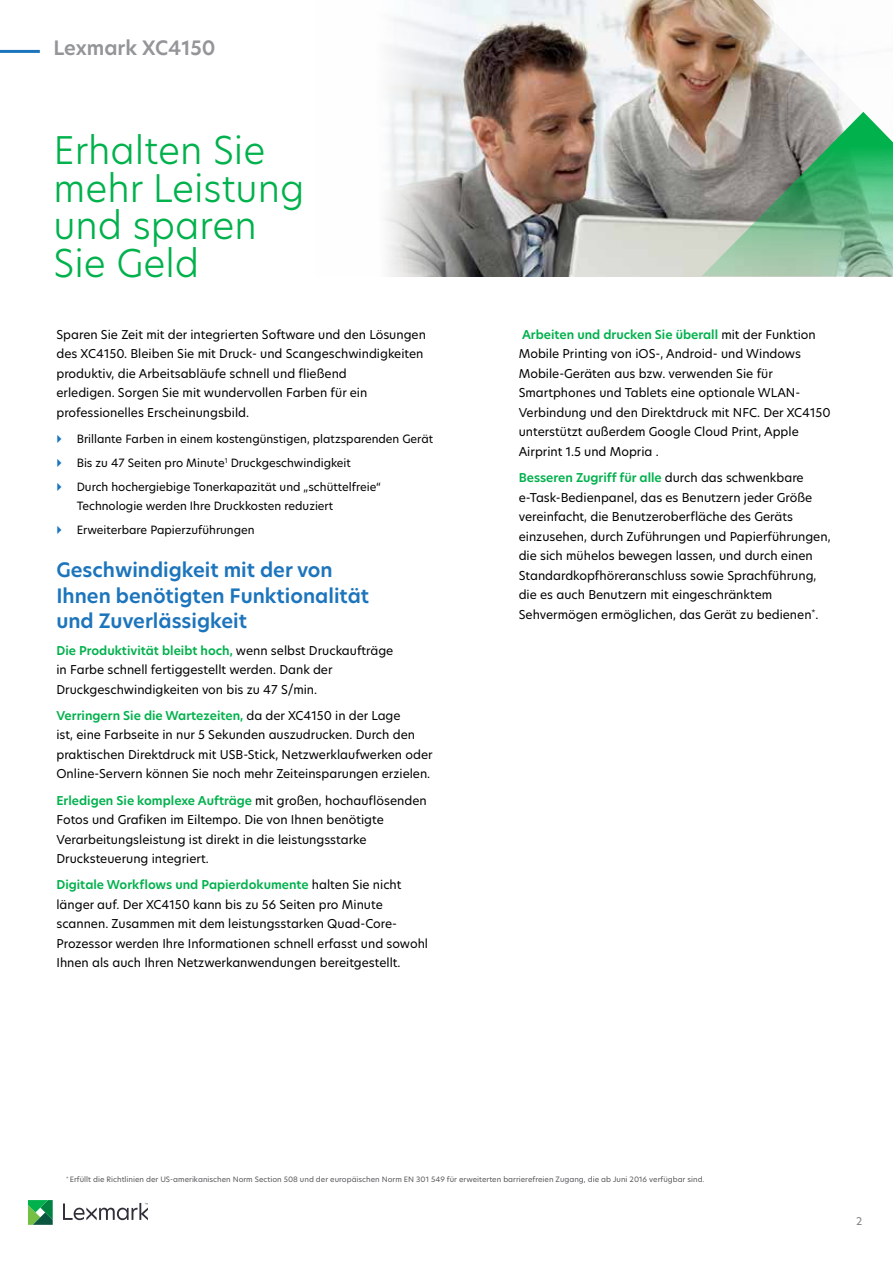
<style>
.page{position:relative;width:893px;height:1263px;background:#fff}
.page>*{position:absolute;margin:0;border:0;box-sizing:border-box;transform-origin:0 0}
.t1{font:300 37.5px/37.5px "TP Hero";color:#00b14c}
.t2{font:600 19.5px/25.5px "TP Hero";color:#1c75bc}
.t3{font:600 19.5px "TP Hero";color:#939598}
.t4{font:12px/19.5px "TP Hero";color:#000}
.t5{font:11.25px/23.9px "TP Hero";color:#000}
.t6{font:10.5px "TP Hero";color:#7e7e85}
.t7{font:7.2px "TP Hero";color:#58595b}
.s1{font-weight:600;color:#00b14c}
</style>
<div class="page">
<img style="left:384px;top:0;width:317px;height:276px">
<img style="left:701px;top:0;width:192px;height:276px">
<svg style="left:63px;top:1203px;width:85px;height:17px"></svg>
<svg style="left:28px;top:1200px;width:25px;height:25px"></svg>
<hr style="left:0;top:50px;width:40px;height:3px;background:#1c75bc">
<h2 class="t3" style="left:53px;top:35px;width:164px">Lexmark XC4150</h2>
<h1 class="t1" style="left:53px;top:131px;width:252px">Erhalten Sie mehr Leistung und sparen<br>Sie Geld</h1>
<p class="t4" style="left:56px;top:324px;width:371px">Sparen Sie Zeit mit der integrierten Software und den Lösungen des XC4150. Bleiben Sie mit Druck- und Scangeschwindigkeiten produktiv, die Arbeitsabläufe schnell und fließend<br>erledigen. Sorgen Sie mit wundervollen Farben für ein professionelles Erscheinungsbild.</p>
<p class="t5" style="left:77px;top:427px;width:358px">Brillante Farben in einem kostengünstigen, platzsparenden Gerät<br>Bis zu 47 Seiten pro Minute<sup>1</sup> Druckgeschwindigkeit<br>Durch hochergiebige Tonerkapazität und „schüttelfreie“</p>
<p class="t5" style="left:77px;top:494px;width:258px">Technologie werden Ihre Druckkosten reduziert<br>Erweiterbare Papierzuführungen</p>
<h2 class="t2" style="left:56px;top:557px;width:314px">Geschwindigkeit mit der von<br>Ihnen benötigten Funktionalität und Zuverlässigkeit</h2>
<p class="t4" style="left:56px;top:640px;width:338px"><span class="s1">Die Produktivität bleibt hoch,</span> wenn selbst Druckaufträge in Farbe schnell fertiggestellt werden. Dank der<br>Druckgeschwindigkeiten von bis zu 47 S/min.</p>
<p class="t4" style="left:56px;top:705px;width:378px"><span class="s1">Verringern Sie die Wartezeiten,</span> da der XC4150 in der Lage<br>ist, eine Farbseite in nur 5 Sekunden auszudrucken. Durch den praktischen Direktdruck mit USB-Stick, Netzwerklaufwerken oder Online-Servern können Sie noch mehr Zeiteinsparungen erzielen.</p>
<p class="t4" style="left:56px;top:790px;width:372px"><span class="s1">Erledigen Sie komplexe Aufträge</span> mit großen, hochauflösenden Fotos und Grafiken im Eiltempo. Die von Ihnen benötigte Verarbeitungsleistung ist direkt in die leistungsstarke Drucksteuerung integriert.</p>
<p class="t4" style="left:56px;top:875px;width:373px"><span class="s1">Digitale Workflows und Papierdokumente</span> halten Sie nicht länger auf. Der XC4150 kann bis zu 56 Seiten pro Minute scannen. Zusammen mit dem leistungsstarken Quad-Core-Prozessor werden Ihre Informationen schnell erfasst und sowohl Ihnen als auch Ihren Netzwerkanwendungen bereitgestellt.</p>
<p class="t4" style="left:519px;top:324px;width:313px"><span class="s1">Arbeiten und drucken Sie überall</span> mit der Funktion Mobile Printing von iOS-, Android- und Windows Mobile-Geräten aus bzw. verwenden Sie für Smartphones und Tablets eine optionale WLAN-Verbindung und den Direktdruck mit NFC. Der XC4150 unterstützt außerdem Google Cloud Print, Apple Airprint 1.5 und Mopria .</p>
<p class="t4" style="left:519px;top:468px;width:313px"><span class="s1">Besseren Zugriff für alle</span> durch das schwenkbare e-Task-Bedienpanel, das es Benutzern jeder Größe vereinfacht, die Benutzeroberfläche des Geräts einzusehen, durch Zuführungen und Papierführungen, die sich mühelos bewegen lassen, und durch einen Standardkopfhöreranschluss sowie Sprachführung, die es auch Benutzern mit eingeschränktem Sehvermögen ermöglichen, das Gerät zu bedienen<sup>*</sup>.</p>
<p class="t7" style="left:66px;top:1174px;width:640px"><sup>*</sup> Erfüllt die Richtlinien der US-amerikanischen Norm Section 508 und der europäischen Norm EN 301 549 für erweiterten barrierefreien Zugang, die ab Juni 2016 verfügbar sind.</p>
<p class="t6" style="left:856px;top:1214px;width:8px">2</p>
</div>
